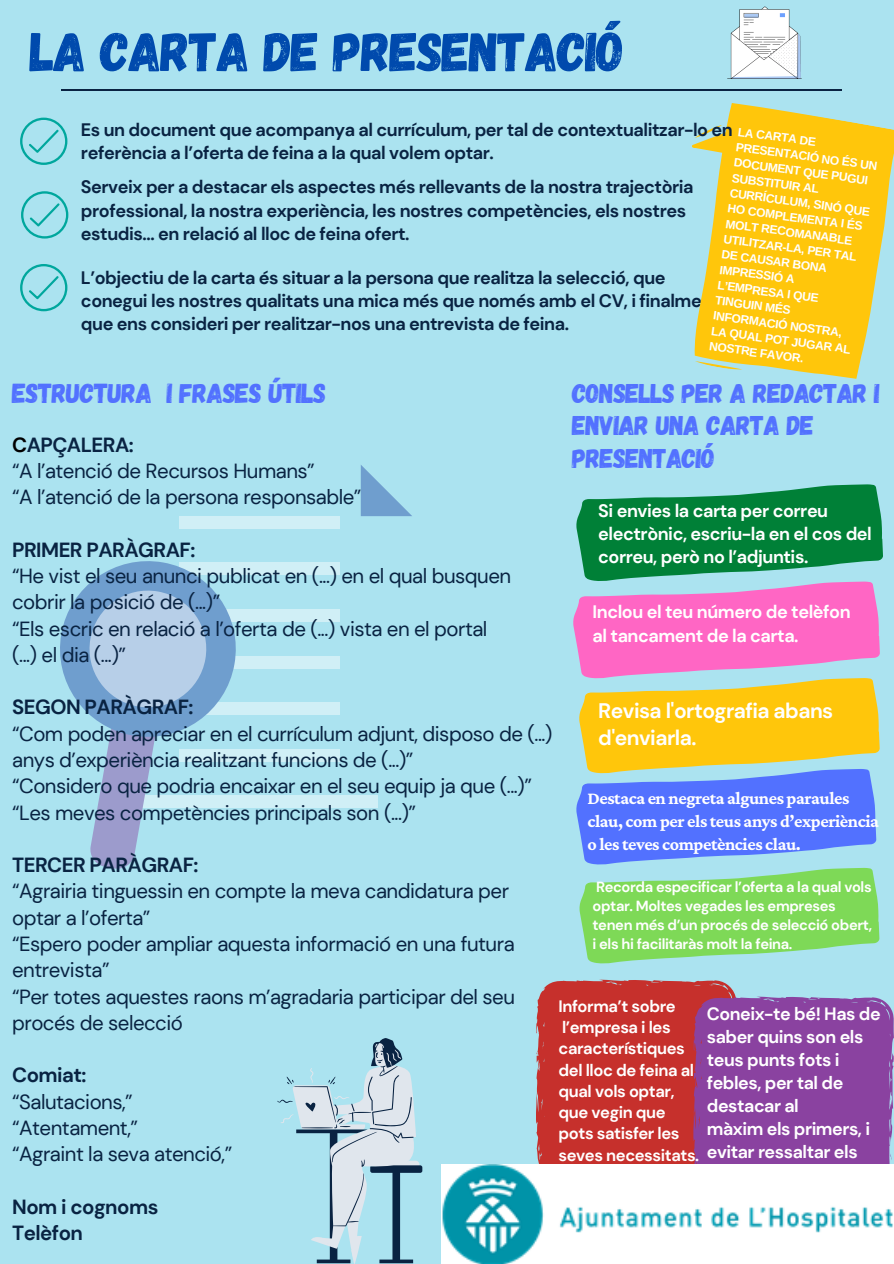
<style>
.page{position:relative;width:894px;height:1264px;background:#fff}
.page>*{position:absolute;margin:0;border:0;box-sizing:border-box;transform-origin:0 0}
.t1{font:55.05px "Gagalin";letter-spacing:-.025em;color:#004aad}
.t2{font:27.45px "Gagalin";letter-spacing:-.025em;color:#5271ff}
.t3{font:27px/32.4px "Gagalin";letter-spacing:-.025em;color:#5271ff}
.t4{font:700 21px/27px "DM Sans";letter-spacing:-.025em;color:#fff}
.t5{font:20.4px/26.2px "DM Sans";letter-spacing:-.025em;color:#092342}
.t6{font:700 20.4px/26.2px "DM Sans";letter-spacing:-.025em;color:#092342}
.t7{font:700 18px/23px "DM Sans";letter-spacing:-.025em;color:#092342}
.t8{font:700 18px/23.2px "DM Sans";letter-spacing:-.025em;color:#fff}
.t9{font:700 18px/23.2px "Crimson Pro";letter-spacing:-.025em;color:#fff}
.t10{font:700 17.85px/23px "DM Sans";letter-spacing:-.025em;color:#fff}
.t11{font:700 16.5px/21.3px "DM Sans";letter-spacing:-.025em;color:#fff}
.t12{font:700 14.7px/18.9px "DM Sans";letter-spacing:-.025em;color:#fff}
.t13{font:700 12px/15.5px "Arimo";color:#fff}
.s1{font-weight:700;color:#000}
.s2{font-weight:700}
</style>
<div class="page">
<div style="left:0;top:0;width:893px;height:1263px;background:#abe3f0"></div>
<svg style="left:277px;top:1038px;width:145px;height:225px"></svg>
<hr style="left:61px;top:89px;width:780px;height:1px;background:#092342">
<img style="left:727px;top:6px;width:75px;height:73px">
<svg style="left:536px;top:979px;width:357px;height:185px;background:#a64471"></svg>
<svg style="left:179px;top:465px;width:233px;height:343px"></svg>
<div style="left:179px;top:516px;width:160px;height:12px;background:#d0eff6"></div>
<div style="left:179px;top:562px;width:160px;height:13px;background:#d0eff6"></div>
<div style="left:179px;top:609px;width:160px;height:12px;background:#d0eff6"></div>
<div style="left:179px;top:656px;width:160px;height:12px;background:#d0eff6"></div>
<div style="left:179px;top:702px;width:160px;height:13px;background:#d0eff6"></div>
<div style="left:179px;top:749px;width:160px;height:12px;background:#d0eff6"></div>
<div style="left:141px;top:795px;width:236px;height:13px;background:#d0eff6"></div>
<svg style="left:361px;top:465px;width:51px;height:51px"></svg>
<svg style="left:60px;top:554px;width:183px;height:315px"></svg>
<svg style="left:20px;top:118px;width:47px;height:47px"></svg>
<svg style="left:21px;top:191px;width:47px;height:47px"></svg>
<svg style="left:20px;top:264px;width:47px;height:47px"></svg>
<svg style="left:694px;top:103px;width:199px;height:276px;fill:#ffc60b"></svg>
<svg style="left:692px;top:118px;width:50px;height:37px"></svg>
<svg style="left:893px;top:134px;width:1px;height:54px"></svg>
<svg style="left:694px;top:361px;width:48px;height:10px"></svg>
<svg style="left:573px;top:484px;width:309px;height:479px"></svg>
<img style="left:442px;top:1164px;width:451px;height:99px">
<h1 class="t1" style="left:30px;top:16px;width:596px">LA CARTA DE PRESENTACIÓ</h1>
<p class="t7" style="left:81px;top:118px;width:653px">Es un document que acompanya al currículum, per tal de contextualitzar-lo en referència a l’oferta de feina a la qual volem optar.</p>
<p class="t13" style="left:739px;top:124px;width:80px;rotate:8deg">LA CARTA DE</p>
<p class="t13" style="left:735px;top:154px;width:136px;rotate:8deg">DOCUMENT QUE PUGUI</p>
<p class="t13" style="left:737px;top:139px;width:144px;rotate:8deg">PRESENTACIÓ NO ÉS UN</p>
<p class="t13" style="left:733px;top:170px;width:89px;rotate:8deg">SUBSTITUIR AL</p>
<p class="t13" style="left:728px;top:200px;width:137px;rotate:8deg">HO COMPLEMENTA I ÉS</p>
<p class="t7" style="left:81px;top:175px;width:614px">Serveix per a destacar els aspectes més rellevants de la nostra trajectòria professional, la nostra experiència, les nostres competències, els nostres estudis... en relació al lloc de feina ofert.</p>
<p class="t7" style="left:81px;top:267px;width:639px">L’objectiu de la carta és situar a la persona que realitza la selecció, que conegui les nostres qualitats una mica més que només amb el CV, i finalment que ens consideri per realitzar-nos una entrevista de feina.</p>
<p class="t13" style="left:730px;top:185px;width:143px;rotate:8deg">CURRÍCULUM, SINÓ QUE</p>
<p class="t13" style="left:726px;top:215px;width:136px;rotate:8deg">MOLT RECOMANABLE<br>UTILITZAR-LA, PER TAL<br>DE CAUSAR BONA<br>IMPRESSIÓ A</p>
<p class="t13" style="left:716px;top:292px;width:77px;rotate:8deg">TINGUIN MÉS</p>
<p class="t13" style="left:718px;top:277px;width:103px;rotate:8deg">L’EMPRESA I QUE</p>
<p class="t13" style="left:712px;top:322px;width:142px;rotate:8deg">LA QUAL POT JUGAR AL</p>
<p class="t13" style="left:714px;top:307px;width:131px;rotate:8deg">INFORMACIÓ NOSTRA,</p>
<p class="t13" style="left:710px;top:338px;width:97px;rotate:8deg">NOSTRE FAVOR.</p>
<h2 class="t2" style="left:12px;top:375px;width:315px">ESTRUCTURA I FRASES ÚTILS</h2>
<h3 class="t3" style="left:572px;top:375px;width:309px">CONSELLS PER A REDACTAR I<br>ENVIAR UNA CARTA DE<br>PRESENTACIÓ</h3>
<p class="t5" style="left:12px;top:431px;width:351px"><span class="s1">C</span><span class="s2">APÇALERA:<br></span>“A l’atenció de Recursos Humans”<br>“A l’atenció de la persona responsable”</p>
<p class="t6" style="left:12px;top:536px;width:185px">PRIMER PARÀGRAF:</p>
<p class="t5" style="left:12px;top:563px;width:500px">“He vist el seu anunci publicat en (...) en el qual busquen cobrir la posició de (...)”<br>“Els escric en relació a l’oferta de (...) vista en el portal (...) el dia (...)”</p>
<p class="t6" style="left:12px;top:694px;width:183px">SEGON PARÀGRAF:</p>
<p class="t5" style="left:12px;top:720px;width:542px">“Com poden apreciar en el currículum adjunt, disposo de (...) anys d’experiència realitzant funcions de (...)”<br>“Considero que podria encaixar en el seu equip ja que (...)” “Les meves competències principals son (...)”</p>
<p class="t6" style="left:12px;top:852px;width:188px">TERCER PARÀGRAF:</p>
<p class="t5" style="left:12px;top:878px;width:504px">“Agrairia tinguessin en compte la meva candidatura per optar a l’oferta”<br>“Espero poder ampliar aquesta informació en una futura entrevista”<br>“Per totes aquestes raons m’agradaria participar del seu procés de selecció</p>
<p class="t6" style="left:12px;top:1062px;width:76px">Comiat:</p>
<p class="t5" style="left:12px;top:1088px;width:221px">“Salutacions,” “Atentament,”<br>“Agraint la seva atenció,”</p>
<p class="t6" style="left:12px;top:1193px;width:148px">Nom i cognoms<br>Telèfon</p>
<p class="t8" style="left:598px;top:499px;width:275px">Si envies la carta per correu electrònic, escriu-la en el cos del correu, però no l’adjuntis.</p>
<p class="t8" style="left:592px;top:600px;width:259px">Inclou el teu número de telèfon al tancament de la carta.</p>
<p class="t4" style="left:598px;top:697px;width:236px">Revisa l'ortografia abans d'enviarla.</p>
<p class="t9" style="left:587px;top:786px;width:293px">Destaca en negreta algunes paraules clau, com per els teus anys d’experiència o les teves competències clau.</p>
<p class="t12" style="left:592px;top:877px;width:281px">Recorda especificar l’oferta a la qual vols optar. Moltes vegades les empreses tenen més d’un procés de selecció obert, i els hi facilitaràs molt la feina.</p>
<p class="t11" style="left:558px;top:995px;width:142px">Informa’t sobre l’empresa i les característiques del lloc de feina al qual vols optar, que vegin que pots satisfer les seves necessitats.</p>
<p class="t10" style="left:706px;top:1002px;width:175px">Coneix-te bé! Has de saber quins son els teus punts fots i febles, per tal de destacar al<br>màxim els primers, i evitar ressaltar els</p>
</div>
